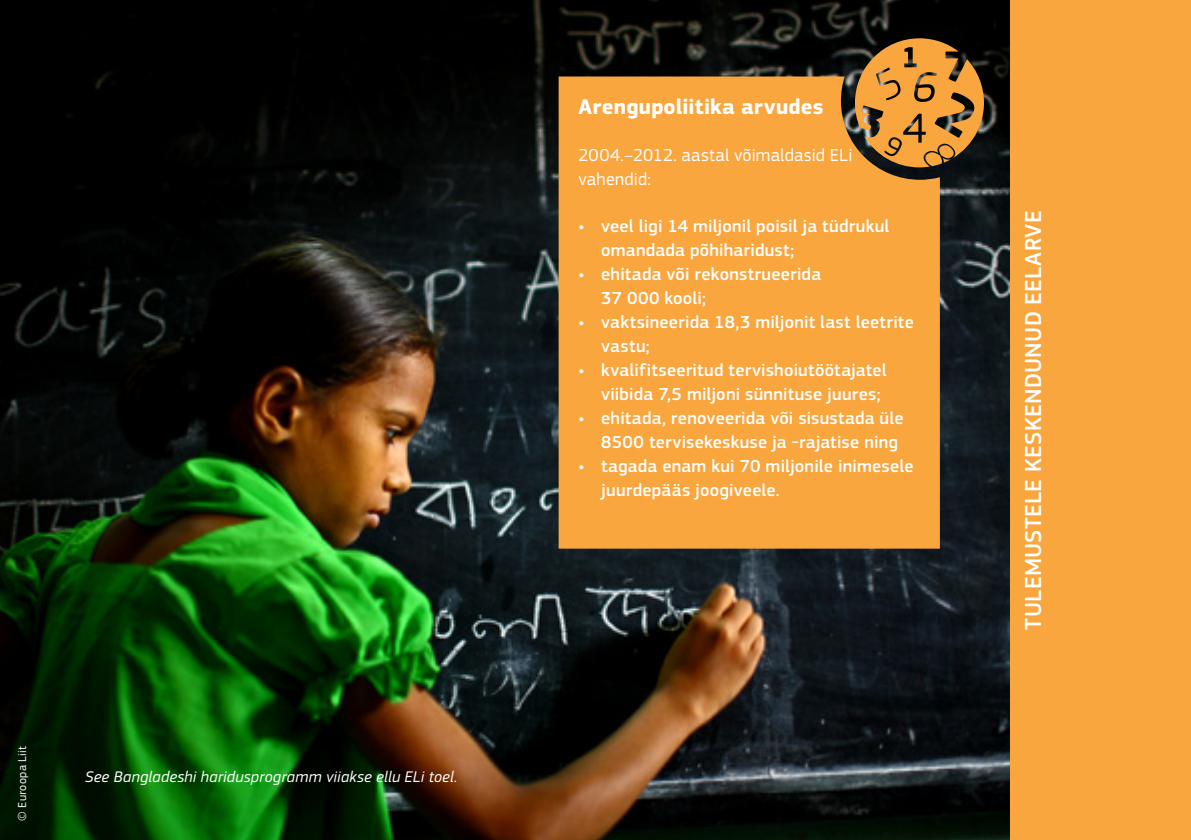
<style>
.page{position:relative;width:1191px;height:840px;background:#fff}
.page>*{position:absolute;margin:0;border:0;box-sizing:border-box;transform-origin:0 0}
.t1{font:500 24px "EC Square Sans Pro";letter-spacing:.01em;color:#fff}
.title_2_white{font:700 22px "EC Square Sans Pro";letter-spacing:.01em;color:#fff}
.t2{font:500 18px/24px "EC Square Sans Pro";letter-spacing:.01em;color:#fff}
.body_white_sb3{font:18px/24px "EC Square Sans Pro";letter-spacing:.015em;color:#fff}
.body_note_white{font:italic 16px "EC Square Sans Pro";letter-spacing:.015em;color:#fff}
.t3{font:12px "EC Square Sans Pro";letter-spacing:.025em;color:#fff}
</style>
<div class="page">
<div style="left:1009px;top:0;width:182px;height:839px;background:#faa63f"></div>
<img style="left:0;top:0;width:1009px;height:839px">
<div style="left:558px;top:76px;width:382px;height:472px;background:#faa63f"></div>
<svg style="left:855px;top:38px;width:129px;height:129px"></svg>
<p class="t3" style="left:15px;top:820px;width:76px;rotate:-90deg">© Euroopa Liit</p>
<p class="body_note_white" style="left:85px;top:767px;width:374px">See Bangladeshi haridusprogramm viiakse ellu ELi toel.</p>
<p class="title_2_white" style="left:578px;top:94px;width:246px">Arengupoliitika arvudes</p>
<p class="body_white_sb3" style="left:578px;top:143px;width:275px">2004.–2012. aastal võimaldasid ELi vahendid:</p>
<p class="t2" style="left:601px;top:214px;width:290px;text-indent:-23px">• veel ligi 14 miljonil poisil ja tüdrukul omandada põhiharidust;</p>
<p class="t2" style="left:601px;top:262px;width:221px;text-indent:-23px">• ehitada või rekonstrueerida<br>37 000 kooli;</p>
<p class="t2" style="left:601px;top:310px;width:314px;text-indent:-23px">• vaktsineerida 18,3 miljonit last leetrite vastu;</p>
<p class="t2" style="left:601px;top:358px;width:287px;text-indent:-23px">• kvalifitseeritud tervishoiutöötajatel viibida 7,5 miljoni sünnituse juures;</p>
<p class="t2" style="left:601px;top:406px;width:304px;text-indent:-23px">• ehitada, renoveerida või sisustada üle<br>8500 tervisekeskuse ja -rajatise ning</p>
<p class="t2" style="left:601px;top:454px;width:314px;text-indent:-23px">• tagada enam kui 70 miljonile inimesele juurdepääs joogiveele.</p>
<h1 class="t1" style="left:1019px;top:629px;width:420px;rotate:-90deg">TULEMUSTELE KESKENDUNUD EELARVE</h1>
</div>
